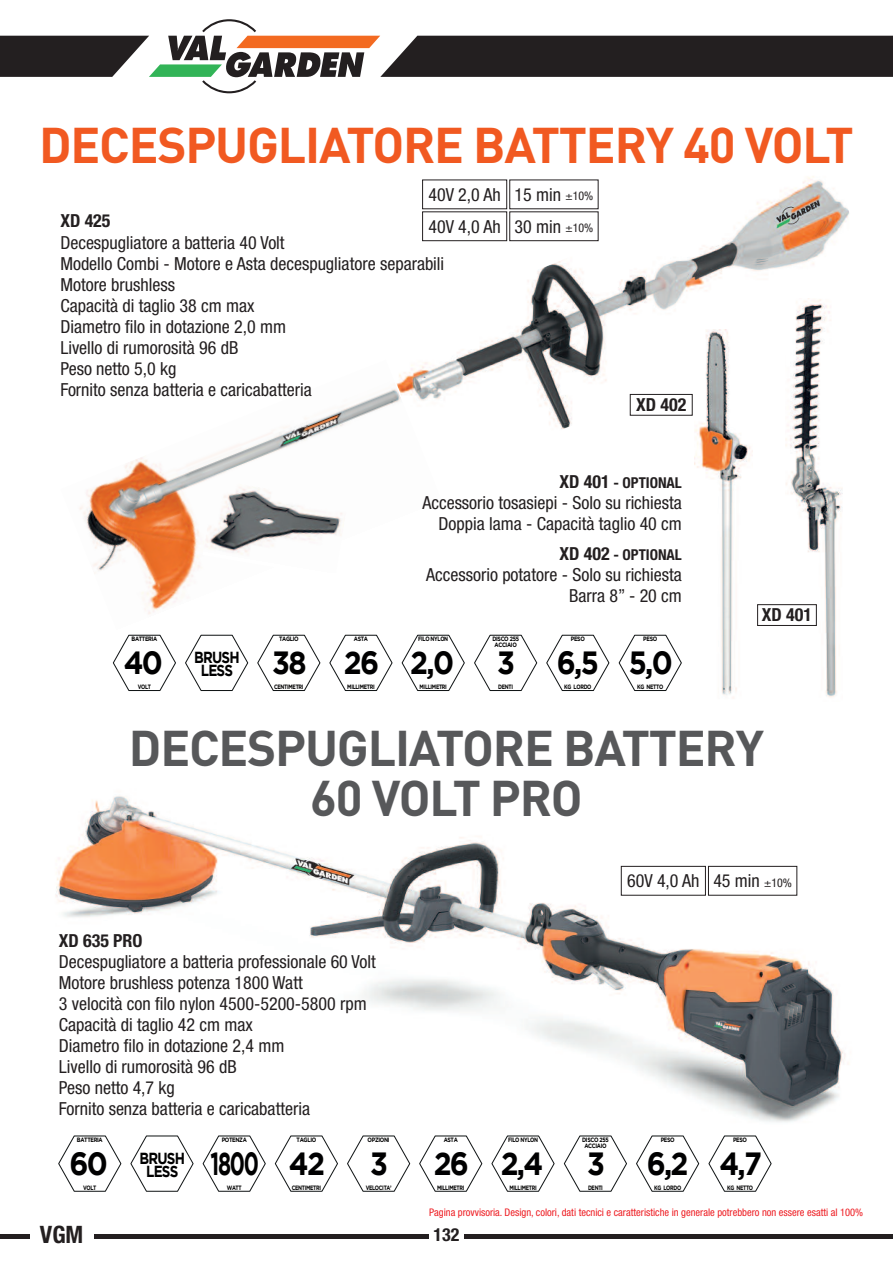
<style>
.page{position:relative;width:893px;height:1263px;background:#fff}
.page>*{position:absolute;margin:0;border:0;box-sizing:border-box;transform-origin:0 0}
.t1{font:700 49.5px/49.5px "DIN";letter-spacing:-.025em;color:#57585a;text-align:center}
.t2{font:700 49.5px "DIN";letter-spacing:-.025em;color:#f15921}
.t3{font:700 32.1px "Gotham";letter-spacing:-.06em;color:#000001;scale:.9 1}
.t4{font:700 32.1px "Gotham";letter-spacing:-.06em;color:#000001;scale:.65 1}
.t5{font:700 condensed 24px "Helvetica Neue";color:#231f20}
.t6{font:condensed 18px/21px "Helvetica Neue";color:#231f20}
.t7{font:700 condensed 18px "Helvetica Neue";color:#231f20}
.t8{font:700 16.05px/13.5px "Gotham";letter-spacing:-.06em;color:#000001;scale:.84 1}
.t9{font:700 condensed 15px "Helvetica Neue";color:#231f20}
.t10{font:condensed 10.5px "Helvetica Neue";color:#ee1d23}
.t11{font:700 6.3px "Gotham";letter-spacing:-.06em;color:#000001;scale:.8 1}
.t12{font:700 6.3px/6.3px "Gotham";letter-spacing:-.06em;color:#000001;text-align:center;scale:.84 1}
.s1{font-size:12px}
.s2{font-size:18px}
.s3{font-size:32.1px}
</style>
<div class="page">
<hr style="left:0;top:1234px;width:893px;height:4px;background:#231f20">
<svg style="left:0;top:19px;width:893px;height:74px"></svg>
<div style="left:429px;top:1226px;width:34px;height:29px;background:#fff"></div>
<div style="left:30px;top:1226px;width:64px;height:22px;background:#fff"></div>
<svg style="left:112px;top:634px;width:64px;height:57px"></svg>
<svg style="left:185px;top:634px;width:64px;height:57px"></svg>
<svg style="left:257px;top:634px;width:64px;height:57px"></svg>
<svg style="left:546px;top:634px;width:64px;height:57px"></svg>
<svg style="left:401px;top:634px;width:64px;height:57px"></svg>
<svg style="left:618px;top:634px;width:64px;height:57px"></svg>
<svg style="left:474px;top:634px;width:64px;height:57px"></svg>
<svg style="left:329px;top:634px;width:64px;height:57px"></svg>
<img style="left:55px;top:796px;width:794px;height:326px">
<svg style="left:58px;top:1135px;width:64px;height:57px"></svg>
<svg style="left:130px;top:1135px;width:64px;height:57px"></svg>
<svg style="left:274px;top:1135px;width:64px;height:57px"></svg>
<svg style="left:202px;top:1135px;width:64px;height:57px"></svg>
<svg style="left:347px;top:1135px;width:64px;height:57px"></svg>
<svg style="left:636px;top:1135px;width:64px;height:57px"></svg>
<svg style="left:491px;top:1135px;width:64px;height:57px"></svg>
<svg style="left:708px;top:1135px;width:64px;height:57px"></svg>
<svg style="left:563px;top:1135px;width:64px;height:57px"></svg>
<svg style="left:419px;top:1135px;width:64px;height:57px"></svg>
<img style="left:422px;top:176px;width:427px;height:276px">
<img style="left:79px;top:359px;width:363px;height:255px">
<div style="left:693px;top:330px;width:59px;height:371px;background:#fff"></div>
<img style="left:695px;top:330px;width:56px;height:369px">
<div style="left:783px;top:298px;width:59px;height:404px;background:#fff"></div>
<img style="left:786px;top:298px;width:56px;height:399px">
<svg style="left:202px;top:480px;width:146px;height:97px"></svg>
<img style="left:203px;top:480px;width:145px;height:93px">
<div style="left:630px;top:394px;width:62px;height:21px;background:#fff"></div>
<div style="left:630px;top:394px;width:62px;height:21px;border:1px solid #231f20"></div>
<div style="left:758px;top:605px;width:58px;height:20px;background:#fff"></div>
<div style="left:757px;top:604px;width:60px;height:22px;border:1px solid #231f20"></div>
<div style="left:621px;top:866px;width:85px;height:30px;border:1px solid #231f20"></div>
<div style="left:708px;top:866px;width:89px;height:30px;border:1px solid #231f20"></div>
<div style="left:422px;top:211px;width:85px;height:30px;border:1px solid #231f20"></div>
<div style="left:509px;top:211px;width:90px;height:30px;border:1px solid #231f20"></div>
<h1 class="t2" style="left:39px;top:117px;width:816px">DECESPUGLIATORE BATTERY 40 VOLT</h1>
<p class="t6" style="left:428px;top:180px;width:74px;line-height:32px">40V 2,0 Ah<br>40V 4,0 Ah</p>
<p class="t6" style="left:515px;top:180px;width:80px;line-height:32px">15 min <span class="s1">±10%<br></span>30 min <span class="s1">±10%</span></p>
<p class="t7" style="left:60px;top:215px;width:52px">XD 425</p>
<p class="t6" style="left:60px;top:233px;width:385px">Decespugliatore a batteria 40 Volt<br>Modello Combi - Motore e Asta decespugliatore separabili<br>Motore brushless<br>Capacità di taglio 38 cm max<br>Diametro filo in dotazione 2,0 mm<br>Livello di rumorosità 96 dB<br>Peso netto 5,0 kg<br>Fornito senza batteria e caricabatteria</p>
<p class="t7" style="left:636px;top:398px;width:52px">XD 402</p>
<p class="t9" style="left:560px;top:478px;width:124px"><span class="s2">XD 401</span> - OPTIONAL</p>
<p class="t6" style="left:422px;top:494px;width:261px;text-align:right">Accessorio tosasiepi - Solo su richiesta<br>Doppia lama - Capacità taglio 40 cm</p>
<p class="t9" style="left:560px;top:550px;width:124px"><span class="s2">XD 402</span> - OPTIONAL</p>
<p class="t6" style="left:426px;top:566px;width:257px;text-align:right">Accessorio potatore - Solo su richiesta<br>Barra 8” - 20 cm</p>
<p class="t7" style="left:762px;top:608px;width:52px">XD 401</p>
<p class="t12" style="left:131px;top:636px;width:32px">BATTERIA</p>
<p class="t12" style="left:279px;top:636px;width:25px">TAGLIO</p>
<p class="t12" style="left:354px;top:636px;width:18px">ASTA</p>
<p class="t11" style="left:418px;top:637px;width:39px">FILO NYLON</p>
<p class="t8" style="left:201px;top:651px;width:48px;text-indent:-77px"><span class="s3">40</span> BRUSH<br>LESS</p>
<h2 class="t3" style="left:272px;top:651px;width:40px">38</h2>
<h2 class="t3" style="left:344px;top:651px;width:41px">26</h2>
<h2 class="t3" style="left:410px;top:651px;width:50px">2,0</h2>
<p class="t11" style="left:138px;top:684px;width:18px">VOLT</p>
<p class="t11" style="left:274px;top:684px;width:38px">CENTIMETRI</p>
<p class="t11" style="left:347px;top:684px;width:36px">MILLIMETRI</p>
<p class="t11" style="left:420px;top:684px;width:36px">MILLIMETRI</p>
<p class="t12" style="left:492px;top:636px;width:33px">DISCO 255<br>ACCIAIO</p>
<p class="t11" style="left:498px;top:684px;width:20px">DENTI</p>
<h2 class="t3" style="left:497px;top:651px;width:21px">3</h2>
<p class="t12" style="left:571px;top:636px;width:18px">PESO</p>
<p class="t12" style="left:643px;top:636px;width:18px">PESO</p>
<h2 class="t3" style="left:557px;top:651px;width:48px">6,5</h2>
<h2 class="t3" style="left:629px;top:651px;width:50px">5,0</h2>
<p class="t11" style="left:564px;top:684px;width:36px">KG LORDO</p>
<p class="t11" style="left:637px;top:684px;width:34px">KG NETTO</p>
<h1 class="t1" style="left:129px;top:724px;width:636px">DECESPUGLIATORE BATTERY<br>60 VOLT PRO</h1>
<p class="t6" style="left:627px;top:872px;width:166px">60V 4,0 Ah 45 min <span class="s1">±10%</span></p>
<p class="t7" style="left:59px;top:934px;width:85px">XD 635 PRO</p>
<p class="t6" style="left:59px;top:952px;width:319px">Decespugliatore a batteria professionale 60 Volt Motore brushless potenza 1800 Watt<br>3 velocità con filo nylon 4500-5200-5800 rpm Capacità di taglio 42 cm max<br>Diametro filo in dotazione 2,4 mm<br>Livello di rumorosità 96 dB<br>Peso netto 4,7 kg<br>Fornito senza batteria e caricabatteria</p>
<p class="t12" style="left:77px;top:1137px;width:32px">BATTERIA</p>
<p class="t12" style="left:222px;top:1137px;width:31px">POTENZA</p>
<p class="t12" style="left:297px;top:1137px;width:25px">TAGLIO</p>
<p class="t12" style="left:368px;top:1137px;width:28px">OPZIONI</p>
<p class="t8" style="left:146px;top:1152px;width:48px;text-indent:-77px"><span class="s3">60</span> BRUSH<br>LESS</p>
<h2 class="t4" style="left:210px;top:1152px;width:76px">1800</h2>
<h2 class="t3" style="left:289px;top:1152px;width:42px">42</h2>
<h2 class="t3" style="left:370px;top:1152px;width:21px">3</h2>
<p class="t11" style="left:83px;top:1185px;width:18px">VOLT</p>
<p class="t11" style="left:227px;top:1185px;width:20px">WATT</p>
<p class="t11" style="left:292px;top:1185px;width:38px">CENTIMETRI</p>
<p class="t11" style="left:366px;top:1185px;width:34px">VELOCITA’</p>
<p class="t12" style="left:444px;top:1137px;width:18px">ASTA</p>
<p class="t11" style="left:508px;top:1137px;width:39px">FILO NYLON</p>
<h2 class="t3" style="left:434px;top:1152px;width:41px">26</h2>
<h2 class="t3" style="left:501px;top:1152px;width:49px">2,4</h2>
<p class="t11" style="left:437px;top:1185px;width:36px">MILLIMETRI</p>
<p class="t11" style="left:509px;top:1185px;width:36px">MILLIMETRI</p>
<p class="t12" style="left:582px;top:1137px;width:33px">DISCO 255<br>ACCIAIO</p>
<p class="t11" style="left:588px;top:1185px;width:20px">DENTI</p>
<h2 class="t3" style="left:587px;top:1152px;width:21px">3</h2>
<p class="t12" style="left:661px;top:1137px;width:18px">PESO</p>
<p class="t12" style="left:733px;top:1137px;width:18px">PESO</p>
<h2 class="t3" style="left:647px;top:1152px;width:48px">6,2</h2>
<h2 class="t3" style="left:719px;top:1152px;width:49px">4,7</h2>
<p class="t11" style="left:654px;top:1185px;width:36px">KG LORDO</p>
<p class="t11" style="left:727px;top:1185px;width:34px">KG NETTO</p>
<p class="t10" style="left:429px;top:1208px;width:435px">Pagina provvisoria. Design, colori, dati tecnici e caratteristiche in generale potrebbero non essere esatti al 100%</p>
<h3 class="t5" style="left:40px;top:1226px;width:45px">VGM</h3>
<p class="t7" style="left:434px;top:1228px;width:27px">132</p>
</div>
